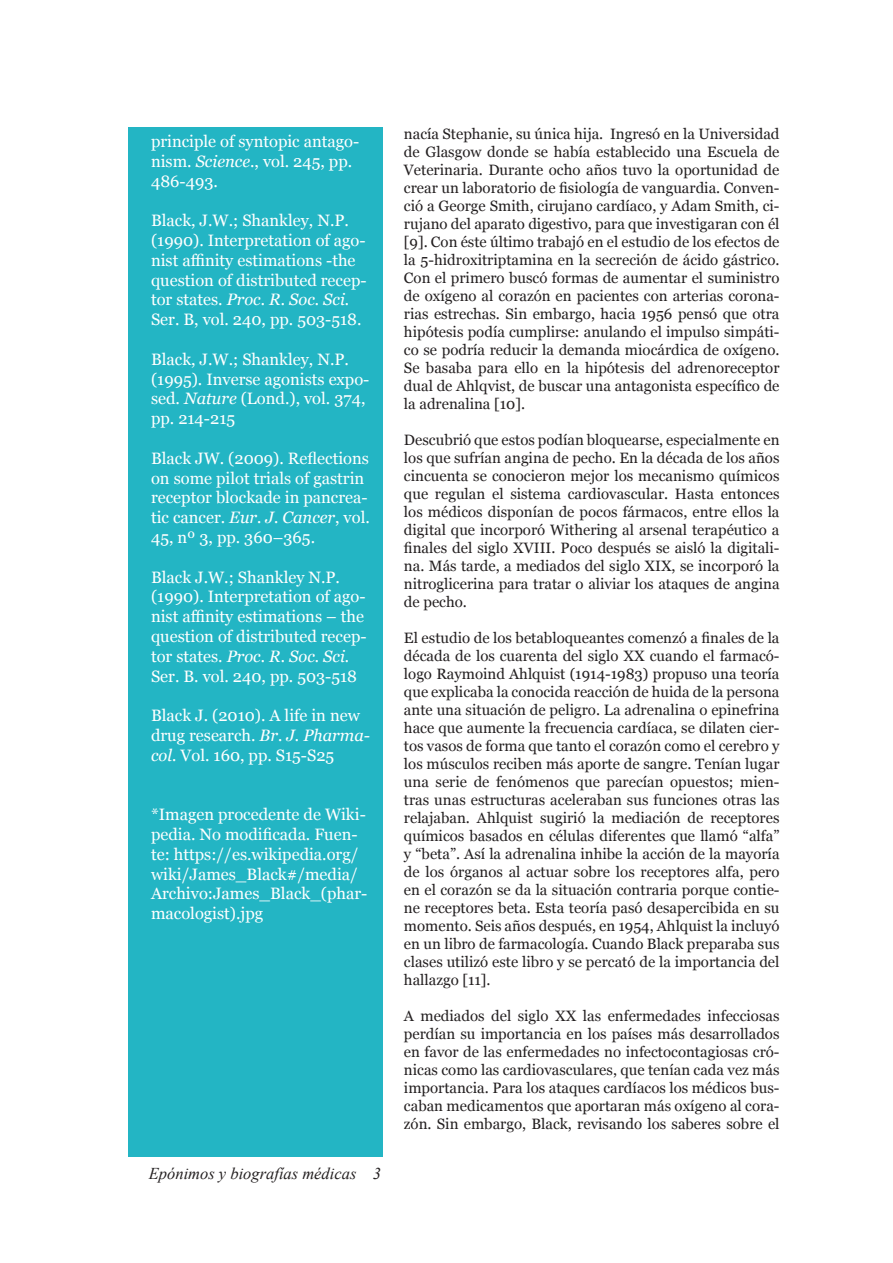
<style>
.page{position:relative;width:893px;height:1263px;background:#fff}
.page>*{position:absolute;margin:0;border:0;box-sizing:border-box;transform-origin:0 0}
.t1{font:16.5px/19.8px "Georgia";color:#fff}
.t2{font:italic 16.5px "Times New Roman";color:#231f20}
.t3{font:15px/18px "Georgia";color:#231f20;text-align:justify}
.s1{font-style:italic}
</style>
<div class="page">
<div style="left:128px;top:128px;width:255px;height:1029px;background:#23b5c4"></div>
<p class="t1" style="left:151px;top:131px;width:210px">principle of syntopic antago&shy;nism. <span class="s1">Science</span>., vol. 245, pp.<br>486-493.</p>
<p class="t1" style="left:151px;top:210px;width:217px">Black, J.W.; Shankley, N.P. (1990). Interpretation of ago&shy;nist affinity estimations -the question of distributed recep&shy;tor states. <span class="s1">Proc. R. Soc. Sci.<br></span>Ser. B, vol. 240, pp. 503-518.</p>
<p class="t1" style="left:151px;top:348px;width:220px">Black, J.W.; Shankley, N.P. (1995). Inverse agonists expo&shy;sed. <span class="s1">Nature</span> (Lond.), vol. 374, pp. 214-215</p>
<p class="t1" style="left:151px;top:447px;width:220px">Black JW. (2009). Reflections on some pilot trials of gastrin receptor blockade in pancrea&shy;tic cancer. <span class="s1">Eur. J. Cancer</span>, vol.<br>45, nº 3, pp. 360–365.</p>
<p class="t1" style="left:151px;top:566px;width:217px">Black J.W.; Shankley N.P. (1990). Interpretation of ago&shy;nist affinity estimations – the question of distributed recep&shy;tor states. <span class="s1">Proc. R. Soc. Sci.<br></span>Ser. B. vol. 240, pp. 503-518</p>
<p class="t1" style="left:151px;top:705px;width:220px">Black J. (2010). A life in new drug research. <span class="s1">Br. J. Pharma&shy;col.</span> Vol. 160, pp. S15-S25</p>
<p class="t1" style="left:151px;top:804px;width:218px">*Imagen procedente de Wiki&shy;pedia. No modificada. Fuen&shy;te: https://es.wikipedia.org/ wiki/James_Black#/media/<br>Archivo:James_Black_(phar&shy;macologist).jpg</p>
<p class="t2" style="left:149px;top:1162px;width:234px">Epónimos y biografías médicas 3</p>
<p class="t3" style="left:404px;top:124px;width:377px">nacía Stephanie, su única hija. Ingresó en la Universidad de Glasgow donde se había establecido una Escuela de Veterinaria. Durante ocho años tuvo la oportunidad de crear un laboratorio de fisiología de vanguardia. Conven&shy;ció a George Smith, cirujano cardíaco, y Adam Smith, ci&shy;rujano del aparato digestivo, para que investigaran con él [9]. Con éste último trabajó en el estudio de los efectos de la 5-hidroxitriptamina en la secreción de ácido gástrico.<br>Con el primero buscó formas de aumentar el suministro de oxígeno al corazón en pacientes con arterias corona&shy;rias estrechas. Sin embargo, hacia 1956 pensó que otra hipótesis podía cumplirse: anulando el impulso simpáti&shy;co se podría reducir la demanda miocárdica de oxígeno.<br>Se basaba para ello en la hipótesis del adrenoreceptor dual de Ahlqvist, de buscar una antagonista específico de la adrenalina [10].</p>
<p class="t3" style="left:404px;top:430px;width:377px">Descubrió que estos podían bloquearse, especialmente en los que sufrían angina de pecho. En la década de los años cincuenta se conocieron mejor los mecanismo químicos que regulan el sistema cardiovascular. Hasta entonces los médicos disponían de pocos fármacos, entre ellos la digital que incorporó Withering al arsenal terapéutico a finales del siglo XVIII. Poco después se aisló la digitali&shy;na. Más tarde, a mediados del siglo XIX, se incorporó la nitroglicerina para tratar o aliviar los ataques de angina de pecho.</p>
<p class="t3" style="left:404px;top:628px;width:377px">El estudio de los betabloqueantes comenzó a finales de la década de los cuarenta del siglo XX cuando el farmacó&shy;logo Raymoind Ahlquist (1914-1983) propuso una teoría que explicaba la conocida reacción de huida de la persona ante una situación de peligro. La adrenalina o epinefrina hace que aumente la frecuencia cardíaca, se dilaten cier&shy;tos vasos de forma que tanto el corazón como el cerebro y los músculos reciben más aporte de sangre. Tenían lugar una serie de fenómenos que parecían opuestos; mien&shy;tras unas estructuras aceleraban sus funciones otras las relajaban. Ahlquist sugirió la mediación de receptores químicos basados en células diferentes que llamó “alfa” y “beta”. Así la adrenalina inhibe la acción de la mayoría de los órganos al actuar sobre los receptores alfa, pero en el corazón se da la situación contraria porque contie&shy;ne receptores beta. Esta teoría pasó desapercibida en su momento. Seis años después, en 1954, Ahlquist la incluyó en un libro de farmacología. Cuando Black preparaba sus clases utilizó este libro y se percató de la importancia del hallazgo [11].</p>
<p class="t3" style="left:404px;top:1006px;width:377px">A mediados del siglo XX las enfermedades infecciosas perdían su importancia en los países más desarrollados en favor de las enfermedades no infectocontagiosas cró&shy;nicas como las cardiovasculares, que tenían cada vez más importancia. Para los ataques cardíacos los médicos bus&shy;caban medicamentos que aportaran más oxígeno al cora&shy;zón. Sin embargo, Black, revisando los saberes sobre el</p>
</div>
